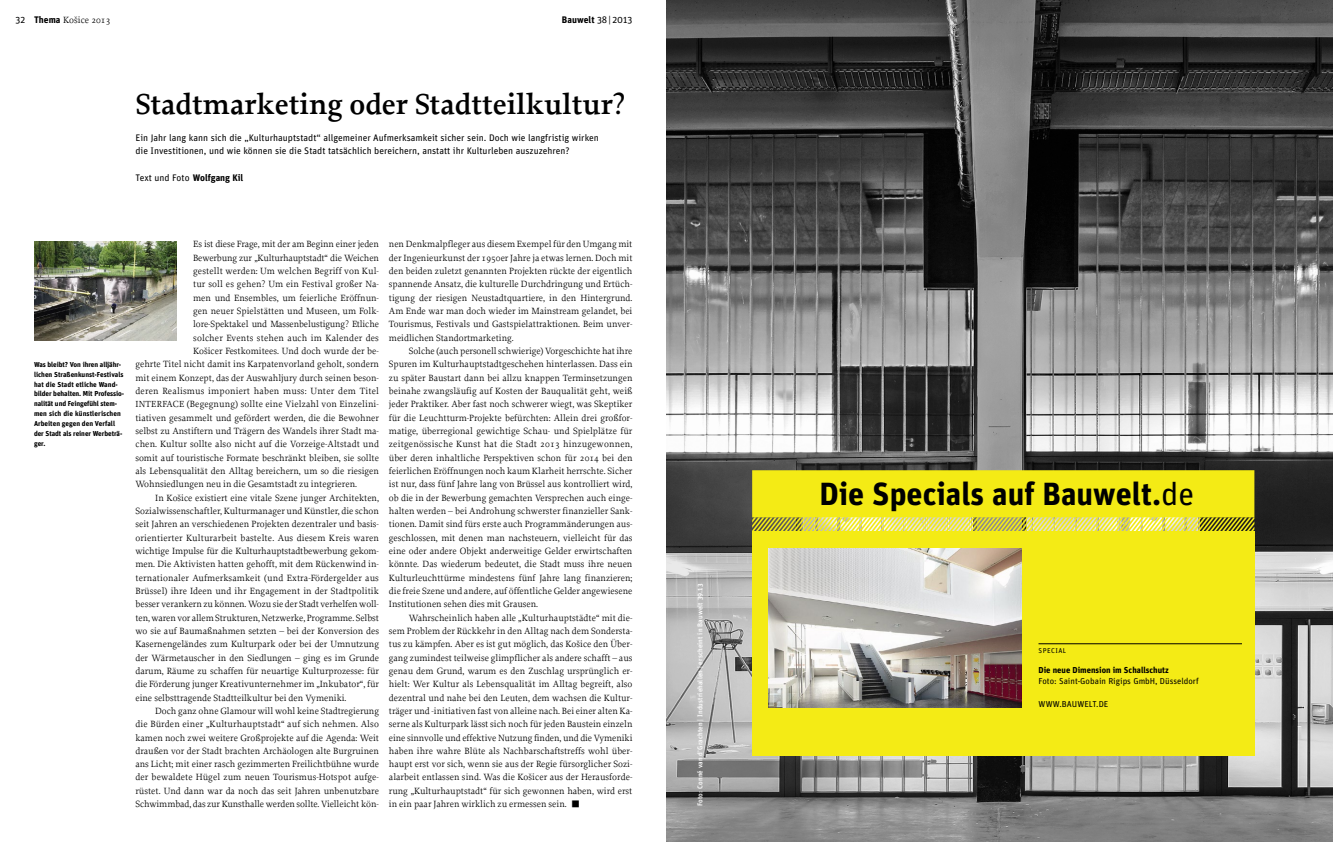
<style>
.page{position:relative;width:1333px;height:842px;background:#fff}
.page>*{position:absolute;margin:0;border:0;box-sizing:border-box;transform-origin:0 0}
.t1{font:700 32px "Unit Pro";color:#000}
.S_Titel{font:600 30px "Proforma";color:#000}
.S_Fließtext_Einzug{font:9.5px/13.3px "Proforma";color:#000;text-align:justify}
.S_Fließtext{font:9.5px/13.3px "Proforma";color:#000;text-align:justify}
.S_Einleitung_Beitrag{font:9.5px/13.3px "Unit Pro";color:#000}
.S_Fließtext-2{font:9.5px "Proforma";letter-spacing:.02em;color:#000}
.S_Autoren{font:9.5px "Unit Pro";color:#000}
.A_Kopfzeile{font:9.5px "Proforma";letter-spacing:.005em;color:#000}
.A_Kopf_BW{font:700 9.5px "Unit Pro";letter-spacing:.005em;color:#000}
.A_Pagina{font:9.5px "Unit Pro";color:#000}
.S_Fließtext-3{font:9.4px "Proforma";letter-spacing:-.01em;color:#000}
.t2{font:8.6px/11.6px "Unit Pro";color:#000}
.A_Bildunterschrift{font:700 7.2px/9.9px "Unit Pro";letter-spacing:-.01em;color:#000}
.t3{font:500 7px "Unit Pro";letter-spacing:.015em;color:#fff}
.t4{font:7px "Unit Pro";letter-spacing:.06em;color:#000}
.s1{font-family:"Unit Pro";font-weight:700}
.s2{font-weight:400}
.s3{font-weight:700}
.s4{font-size:9.3px}
.s5{font-family:"Unit Pro";font-size:19px}
</style>
<div class="page">
<img style="left:34px;top:241px;width:142px;height:100px">
<img style="left:666px;top:0;width:666px;height:842px">
<div style="left:752px;top:470px;width:502px;height:47px;background:#f4eb15"></div>
<img style="left:752px;top:517px;width:502px;height:14px">
<div style="left:752px;top:531px;width:502px;height:225px;background:#f4eb15"></div>
<hr style="left:1038px;top:643px;width:203px;height:1px;background:#000">
<img style="left:768px;top:549px;width:253px;height:159px">
<p class="A_Pagina" style="left:16px;top:13px;width:11px">32</p>
<p class="A_Kopfzeile" style="left:34px;top:14px;width:78px"><span class="s1">Thema</span> Košice 2013</p>
<p class="A_Kopf_BW" style="left:562px;top:13px;width:72px">Bauwelt <span class="s2">38| 2013</span></p>
<p class="S_Titel" style="left:135px;top:86px;width:491px">Stadtmarketing oder Stadtteilkultur?</p>
<p class="S_Einleitung_Beitrag" style="left:135px;top:131px;width:465px">Ein Jahr lang kann sich die „Kulturhauptstadt“ allgemeiner Aufmerksamkeit sicher sein. Doch wie langfristig wirken die Investitionen, und wie können sie die Stadt tatsächlich bereichern, anstatt ihr Kulturleben auszuzehren?</p>
<p class="S_Autoren" style="left:135px;top:172px;width:109px">Text und Foto <span class="s3">Wolfgang Kil</span></p>
<p class="A_Bildunterschrift" style="left:34px;top:359px;width:92px">Was bleibt? Von ihren alljähr&shy;lichen Straßenkunst-Festivals hat die Stadt etliche Wand&shy;bilder behalten. Mit Professio&shy;nalität und Feingefühl stem&shy;men sich die künstlerischen<br>Arbeiten gegen den Verfall der Stadt als reiner Werbeträ&shy;ger.</p>
<p class="S_Fließtext" style="left:193px;top:238px;width:187px">Es ist diese Frage, mit der am Beginn einer jeden Bewerbung zur „Kulturhauptstadt“ die Weichen gestellt werden: Um welchen Begriff von Kul&shy;tur soll es gehen? Um ein Festival großer Na&shy;men und Ensembles, um feierliche Eröffnun&shy;gen neuer Spielstätten und Museen, um Folk-</p>
<p class="S_Fließtext-3" style="left:193px;top:319px;width:187px">lore-Spektakel und Massenbelustigung? Etliche</p>
<p class="S_Fließtext" style="left:193px;top:331px;width:187px">solcher Events stehen auch im Kalender des</p>
<p class="S_Fließtext" style="left:193px;top:344px;width:187px">Košicer Festkomitees. Und doch wurde der be-</p>
<p class="S_Fließtext" style="left:135px;top:357px;width:245px">gehrte Titel nicht damit ins Karpatenvorland geholt, sondern</p>
<p class="S_Fließtext" style="left:135px;top:371px;width:245px">mit einem Konzept, das der Auswahljury durch seinen beson-</p>
<p class="S_Fließtext-2" style="left:135px;top:385px;width:245px">deren Realismus imponiert haben muss: Unter dem Titel</p>
<p class="S_Fließtext" style="left:135px;top:397px;width:245px"><span class="s4">INTERFACE</span> (Begegnung) sollte eine Vielzahl von Einzelini-</p>
<p class="S_Fließtext" style="left:135px;top:411px;width:245px">tiativen gesammelt und gefördert werden, die die Bewohner</p>
<p class="S_Fließtext" style="left:135px;top:424px;width:245px">selbst zu Anstiftern und Trägern des Wandels ihrer Stadt ma-</p>
<p class="S_Fließtext" style="left:135px;top:437px;width:245px">chen. Kultur sollte also nicht auf die Vorzeige-Altstadt und</p>
<p class="S_Fließtext" style="left:135px;top:451px;width:245px">somit auf touristische Formate beschränkt bleiben, sie sollte</p>
<p class="S_Fließtext" style="left:135px;top:464px;width:245px">als Lebensqualität den Alltag bereichern, um so die riesigen</p>
<p class="S_Fließtext" style="left:135px;top:477px;width:223px">Wohnsiedlungen neu in die Gesamtstadt zu integrieren.</p>
<p class="S_Fließtext_Einzug" style="left:135px;top:491px;width:245px;text-indent:20px">In Košice existiert eine vitale Szene junger Architekten, Sozialwissenschaftler, Kulturmanager und Künstler, die schon seit Jahren an verschiedenen Projekten dezentraler und basis&shy;orientierter Kulturarbeit bastelte. Aus diesem Kreis waren wichtige Impulse für die Kulturhauptstadtbewerbung gekom&shy;men. Die Aktivisten hatten gehofft, mit dem Rückenwind in&shy;ternationaler Aufmerksamkeit (und Extra-Fördergelder aus Brüssel) ihre Ideen und ihr Engagement in der Stadtpolitik besser verankern zu können. Wozu sie der Stadt verhelfen woll&shy;ten, waren vor allem Strukturen, Netzwerke, Programme. Selbst wo sie auf Baumaßnahmen setzten – bei der Konversion des Kasernengeländes zum Kulturpark oder bei der Umnutzung der Wärmetauscher in den Siedlungen – ging es im Grunde darum, Räume zu schaffen für neuartige Kulturprozesse: für die Förderung junger Kreativunternehmer im „Inkubator“, für eine selbsttragende Stadtteilkultur bei den Vymeniki.</p>
<p class="S_Fließtext_Einzug" style="left:135px;top:704px;width:245px;text-indent:20px">Doch ganz ohne Glamour will wohl keine Stadtregierung die Bürden einer „Kulturhauptstadt“ auf sich nehmen. Also kamen noch zwei weitere Großprojekte auf die Agenda: Weit draußen vor der Stadt brachten Archäologen alte Burgruinen ans Licht; mit einer rasch gezimmerten Freilichtbühne wurde der bewaldete Hügel zum neuen Tourismus-Hotspot aufge&shy;rüstet. Und dann war da noch das seit Jahren unbenutzbare Schwimmbad, das zur Kunsthalle werden sollte. Vielleicht kön-</p>
<p class="S_Fließtext_Einzug" style="left:389px;top:238px;width:245px">nen Denkmalpfleger aus diesem Exempel für den Umgang mit der Ingenieurkunst der 1950er Jahre ja etwas lernen. Doch mit den beiden zuletzt genannten Projekten rückte der eigentlich spannende Ansatz, die kulturelle Durchdringung und Ertüch&shy;tigung der riesigen Neustadtquartiere, in den Hintergrund.<br>Am Ende war man doch wieder im Mainstream gelandet, bei Tourismus, Festivals und Gastspielattraktionen. Beim unver&shy;meidlichen Standortmarketing.</p>
<p class="S_Fließtext_Einzug" style="left:389px;top:344px;width:245px;text-indent:20px">Solche (auch personell schwierige) Vorgeschichte hat ihre Spuren im Kulturhauptstadtgeschehen hinterlassen. Dass ein zu später Baustart dann bei allzu knappen Terminsetzungen beinahe zwangsläufig auf Kosten der Bauqualität geht, weiß jeder Praktiker. Aber fast noch schwerer wiegt, was Skeptiker für die Leuchtturm-Projekte befürchten: Allein drei großfor&shy;matige, überregional gewichtige Schau- und Spielplätze für zeitgenössische Kunst hat die Stadt 2013 hinzugewonnen, über deren inhaltliche Perspektiven schon für 2014 bei den feierlichen Eröffnungen noch kaum Klarheit herrschte. Sicher ist nur, dass fünf Jahre lang von Brüssel aus kontrolliert wird, ob die in der Bewerbung gemachten Versprechen auch einge&shy;halten werden – bei Androhung schwerster finanzieller Sank&shy;tionen. Damit sind fürs erste auch Programmänderungen aus&shy;geschlossen, mit denen man nachsteuern, vielleicht für das eine oder andere Objekt anderweitige Gelder erwirtschaften könnte. Das wiederum bedeutet, die Stadt muss ihre neuen Kulturleuchttürme mindestens fünf Jahre lang finanzieren; die freie Szene und andere, auf öffentliche Gelder angewiesene Institutionen sehen dies mit Grausen.</p>
<p class="S_Fließtext_Einzug" style="left:389px;top:611px;width:245px;text-indent:20px">Wahrscheinlich haben alle „Kulturhauptstädte“ mit die&shy;sem Problem der Rückkehr in den Alltag nach dem Sondersta&shy;tus zu kämpfen. Aber es ist gut möglich, das Košice den Über&shy;gang zumindest teilweise glimpflicher als andere schafft – aus genau dem Grund, warum es den Zuschlag ursprünglich er&shy;hielt: Wer Kultur als Lebensqualität im Alltag begreift, also dezentral und nahe bei den Leuten, dem wachsen die Kultur&shy;träger und -initiativen fast von alleine nach. Bei einer alten Ka&shy;serne als Kulturpark lässt sich noch für jeden Baustein einzeln eine sinnvolle und effektive Nutzung finden, und die Vymeniki haben ihre wahre Blüte als Nachbarschaftstreffs wohl über&shy;haupt erst vor sich, wenn sie aus der Regie fürsorglicher Sozi&shy;alarbeit entlassen sind. Was die Košicer aus der Herausforde&shy;rung „Kulturhauptstadt“ für sich gewonnen haben, wird erst in ein paar Jahren wirklich zu ermessen sein. <span class="s5">▪</span></p>
<p class="t3" style="left:695px;top:806px;width:224px;rotate:-90deg">Foto: Conné van d<span class="s2">’</span>Grachten | Industriehallen | erscheint in Bauwelt 39.13</p>
<p class="t1" style="left:819px;top:473px;width:376px">Die Specials auf Bauwelt.<span class="s2">de</span></p>
<p class="t4" style="left:1038px;top:646px;width:29px">SPECIAL</p>
<p class="t2" style="left:1038px;top:663px;width:162px"><span class="s3">Die neue Dimension im Schallschutz<br></span>Foto: Saint-Gobain Rigips GmbH, Düsseldorf</p>
<p class="t2" style="left:1038px;top:698px;width:71px">WWW.BAUWELT.DE</p>
</div>
